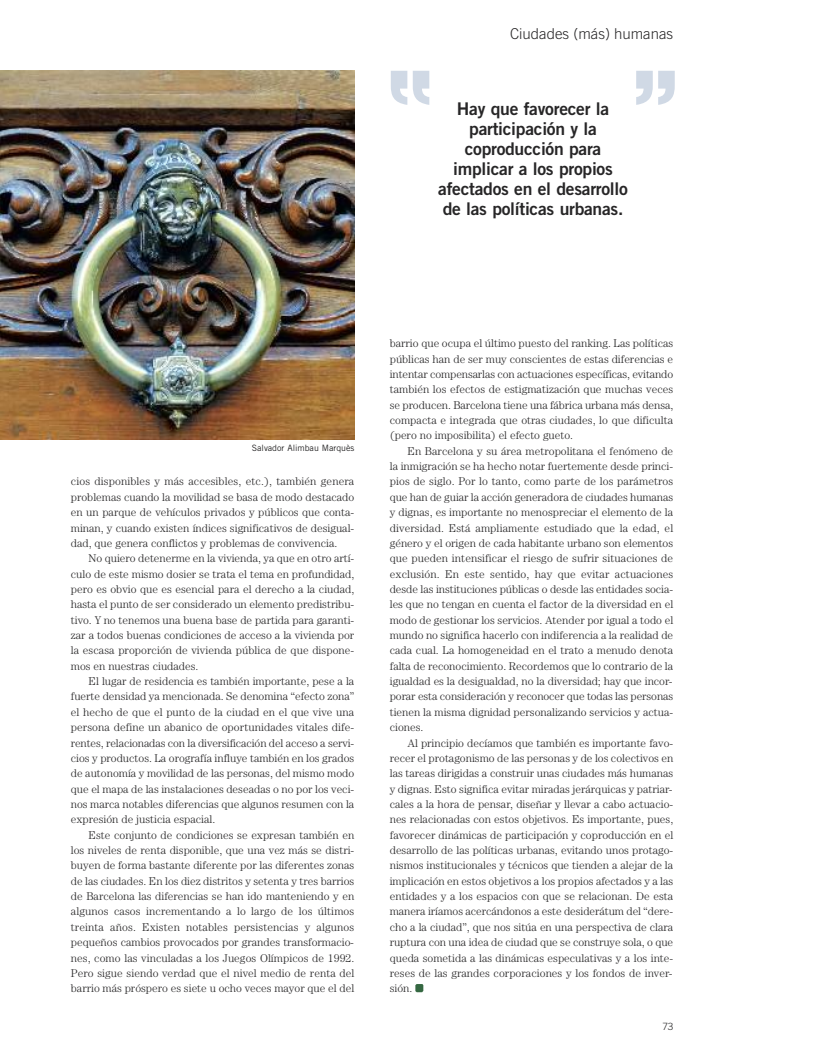
<style>
.page{position:relative;width:815px;height:1063px;background:#fff}
.page>*{position:absolute;margin:0;border:0;box-sizing:border-box;transform-origin:0 0}
.t1{font:900 90px "Helvetica Neue";color:#d0d9e5}
.t2{font:17.5px/20px "Trade Gothic Bold Two";letter-spacing:-.015em;color:#272627;text-align:center}
.t3{font:300 15px "Trade Gothic";color:#272627}
.t4{font:300 11.25px/15.4px "Century";color:#272627;text-align:justify}
.t5{font:300 10px "Trade Gothic";color:#272627}
.t6{font:8.75px "Trade Gothic";color:#272627}
</style>
<div class="page">
<svg style="left:415px;top:984px;width:8px;height:8px"></svg>
<img style="left:0;top:71px;width:354px;height:368px">
<h3 class="t3" style="left:510px;top:29px;width:165px">Ciudades (más) humanas</h3>
<h2 class="t2" style="left:457px;top:100px;width:154px">Hay que favorecer la</h2>
<h2 class="t2" style="left:465px;top:140px;width:138px">coproducción para</h2>
<h2 class="t2" style="left:469px;top:120px;width:129px">participación y la</h2>
<h2 class="t2" style="left:438px;top:160px;width:191px">implicar a los propios afectados en el desarrollo de las políticas urbanas.</h2>
<h1 class="t1" style="left:632px;top:71px;width:48px">”</h1>
<p class="t6" style="left:252px;top:444px;width:104px">Salvador Alimbau Marquès</p>
<p class="t4" style="left:71px;top:475px;width:285px">cios disponibles y más accesibles, etc.), también genera problemas cuando la movilidad se basa de modo destacado en un parque de vehículos privados y públicos que conta&shy;minan, y cuando existen índices significativos de desigual&shy;dad, que genera conflictos y problemas de convivencia.</p>
<p class="t4" style="left:71px;top:552px;width:285px;text-indent:18px">No quiero detenerme en la vivienda, ya que en otro artí&shy;culo de este mismo dosier se trata el tema en profundidad, pero es obvio que es esencial para el derecho a la ciudad, hasta el punto de ser considerado un elemento predistribu&shy;tivo. Y no tenemos una buena base de partida para garanti&shy;zar a todos buenas condiciones de acceso a la vivienda por la escasa proporción de vivienda pública de que dispone&shy;mos en nuestras ciudades.</p>
<p class="t4" style="left:71px;top:675px;width:285px;text-indent:18px">El lugar de residencia es también importante, pese a la fuerte densidad ya mencionada. Se denomina “efecto zona” el hecho de que el punto de la ciudad en el que vive una persona define un abanico de oportunidades vitales dife&shy;rentes, relacionadas con la diversificación del acceso a servi&shy;cios y productos. La orografía influye también en los grados de autonomía y movilidad de las personas, del mismo modo que el mapa de las instalaciones deseadas o no por los veci&shy;nos marca notables diferencias que algunos resumen con la expresión de justicia espacial.</p>
<p class="t4" style="left:71px;top:828px;width:285px;text-indent:18px">Este conjunto de condiciones se expresan también en los niveles de renta disponible, que una vez más se distri&shy;buyen de forma bastante diferente por las diferentes zonas de las ciudades. En los diez distritos y setenta y tres barrios de Barcelona las diferencias se han ido manteniendo y en algunos casos incrementando a lo largo de los últimos treinta años. Existen notables persistencias y algunos pequeños cambios provocados por grandes transformacio&shy;nes, como las vinculadas a los Juegos Olímpicos de 1992.<br>Pero sigue siendo verdad que el nivel medio de renta del barrio más próspero es siete u ocho veces mayor que el del</p>
<p class="t4" style="left:390px;top:337px;width:285px">barrio que ocupa el último puesto del ranking. Las políticas públicas han de ser muy conscientes de estas diferencias e intentar compensarlas con actuaciones específicas, evitando también los efectos de estigmatización que muchas veces se producen. Barcelona tiene una fábrica urbana más densa, compacta e integrada que otras ciudades, lo que dificulta (pero no imposibilita) el efecto gueto.</p>
<p class="t4" style="left:390px;top:444px;width:285px;text-indent:18px">En Barcelona y su área metropolitana el fenómeno de la inmigración se ha hecho notar fuertemente desde princi&shy;pios de siglo. Por lo tanto, como parte de los parámetros que han de guiar la acción generadora de ciudades humanas y dignas, es importante no menospreciar el elemento de la diversidad. Está ampliamente estudiado que la edad, el género y el origen de cada habitante urbano son elementos que pueden intensificar el riesgo de sufrir situaciones de exclusión. En este sentido, hay que evitar actuaciones desde las instituciones públicas o desde las entidades socia&shy;les que no tengan en cuenta el factor de la diversidad en el modo de gestionar los servicios. Atender por igual a todo el mundo no significa hacerlo con indiferencia a la realidad de cada cual. La homogeneidad en el trato a menudo denota falta de reconocimiento. Recordemos que lo contrario de la igualdad es la desigualdad, no la diversidad; hay que incor&shy;porar esta consideración y reconocer que todas las personas tienen la misma dignidad personalizando servicios y actua&shy;ciones.</p>
<p class="t4" style="left:390px;top:736px;width:285px;text-indent:18px">Al principio decíamos que también es importante favo&shy;recer el protagonismo de las personas y de los colectivos en las tareas dirigidas a construir unas ciudades más humanas y dignas. Esto significa evitar miradas jerárquicas y patriar&shy;cales a la hora de pensar, diseñar y llevar a cabo actuacio&shy;nes relacionadas con estos objetivos. Es importante, pues, favorecer dinámicas de participación y coproducción en el desarrollo de las políticas urbanas, evitando unos protago&shy;nismos institucionales y técnicos que tienden a alejar de la implicación en estos objetivos a los propios afectados y a las entidades y a los espacios con que se relacionan. De esta manera iríamos acercándonos a este desiderátum del “dere&shy;cho a la ciudad”, que nos sitúa en una perspectiva de clara ruptura con una idea de ciudad que se construye sola, o que queda sometida a las dinámicas especulativas y a los inte&shy;reses de las grandes corporaciones y los fondos de inver&shy;sión.</p>
<p class="t5" style="left:662px;top:1023px;width:12px">73</p>
</div>
